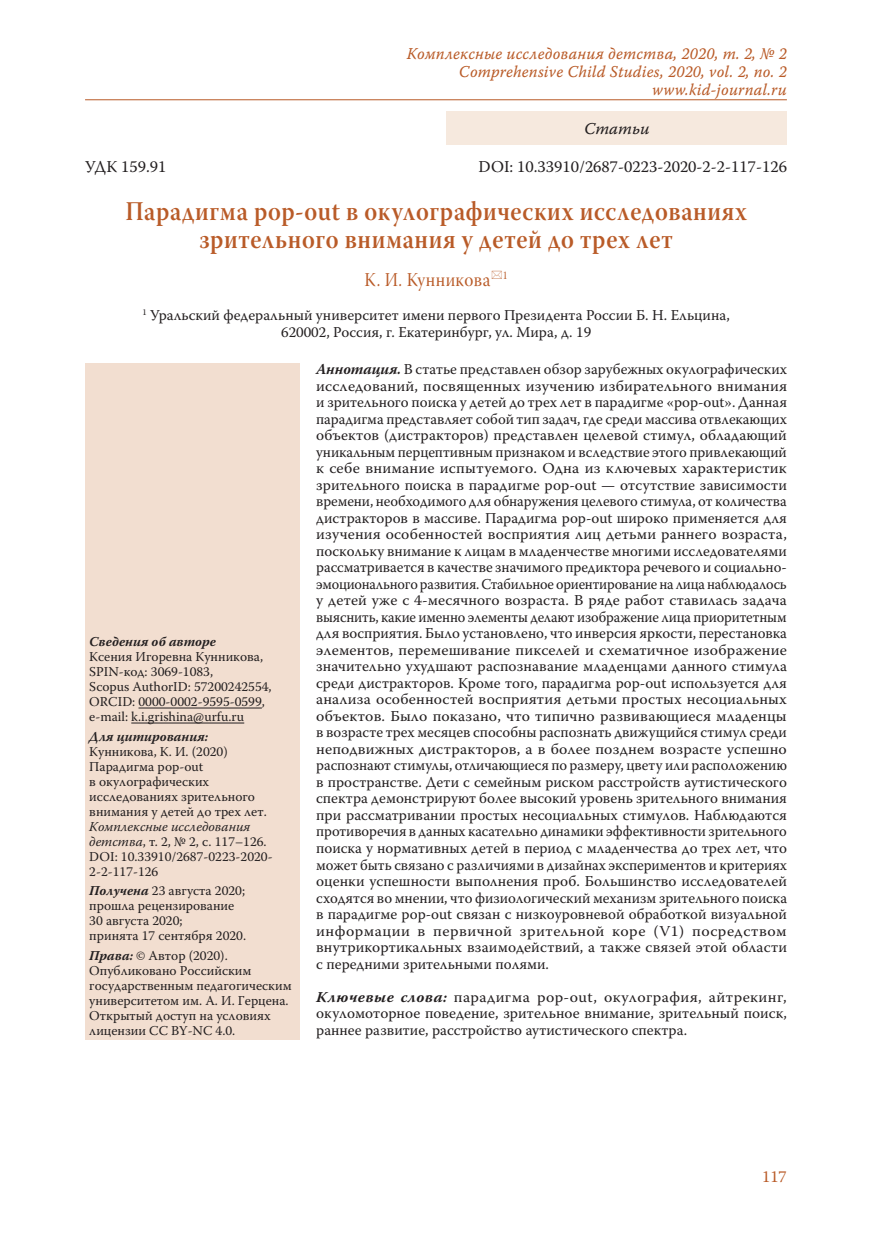
<style>
.page{position:relative;width:872px;height:1234px;background:#fff}
.page>*{position:absolute;margin:0;border:0;box-sizing:border-box;transform-origin:0 0}
.Заголовок_1{font:27px/28.5px "Warnock Pro Semibold Subh";letter-spacing:.025em;color:#b95b28;text-align:center;scale:.9 1}
.Заголовок_2{font:19.5px "Warnock Pro Subh";letter-spacing:.025em;color:#b95b28;scale:.9 1}
.t1{font:16.5px/18px "Warnock Pro It Capt";letter-spacing:.01em;color:#b95b28;text-align:right;scale:.95 1}
.Body{font:16.5px "Warnock Pro";color:#231f20}
.t2{font:16.5px "Warnock Pro It Capt";color:#231f20}
.t3{font:16.5px "Warnock Pro";color:#b95b28}
.Annotation{font:15px/16.5px "Warnock Pro";color:#231f20;text-align:justify}
.Annotation-2{font:15px/16.5px "Warnock Pro";color:#231f20;text-align:justify;scale:1.05 1}
.Affiliation{font:15px/16.5px "Warnock Pro";color:#231f20;text-align:center}
.Affiliation_info{font:13.5px/15px "Warnock Pro";color:#231f20}
.s1{font-weight:700;font-style:italic}
.s2{font-style:italic}
</style>
<div class="page">
<hr style="left:85px;top:99px;width:702px;height:1px;background:#b95b28">
<div style="left:85px;top:363px;width:214px;height:676px;background:#f2ded0"></div>
<hr style="left:138px;top:707px;width:124px;height:1px;background:#231f20">
<hr style="left:131px;top:722px;width:113px;height:1px;background:#231f20">
<div style="left:447px;top:112px;width:340px;height:33px;background:#f6e9de"></div>
<p class="t1" style="left:407px;top:44px;width:401px">Комплексные исследования детства, 2020, т. 2, № 2<br>Comprehensive Child Studies, 2020, vol. 2, no. 2 www.kid-journal.ru</p>
<p class="t2" style="left:584px;top:119px;width:67px">Статьи</p>
<p class="Body" style="left:85px;top:157px;width:83px">УДК 159.91</p>
<p class="Body" style="left:478px;top:157px;width:310px">DOI: 10.33910/2687-0223-2020-2-2-117-126</p>
<p class="Заголовок_1" style="left:125px;top:196px;width:692px">Парадигма pop-out в окулографических исследованиях зрительного внимания у детей до трех лет</p>
<p class="Заголовок_2" style="left:364px;top:268px;width:161px">К. И. Кунникова <sup>1</sup></p>
<p class="Affiliation" style="left:142px;top:306px;width:589px"><sup>1</sup> Уральский федеральный университет имени первого Президента России Б. Н. Ельцина,<br>620002, Россия, г. Екатеринбург, ул. Мира, д. 19</p>
<p class="Affiliation_info" style="left:89px;top:634px;width:184px"><span class="s1">Сведения об авторе<br></span>Ксения Игоревна Кунникова,<br>SPIN-код: 3069-1083,<br>Scopus AuthorID: 57200242554,<br>ORCID: 0000-0002-9595-0599, e-mail: k.i.grishina@urfu.ru</p>
<p class="Affiliation_info" style="left:89px;top:728px;width:185px"><span class="s1">Для цитирования:<br></span>Кунникова, К. И. (2020)<br>Парадигма pop-out<br>в окулографических исследованиях зрительного внимания у детей до трех лет.<br><span class="s2">Комплексные исследования детства</span>, т. 2, № 2, с. 117–126.<br>DOI: 10.33910/2687-0223-2020-<br>2-2-117-126</p>
<p class="Affiliation_info" style="left:89px;top:883px;width:158px"><span class="s1">Получена</span> 23 августа 2020; прошла рецензирование<br>30 августа 2020;<br>принята 17 сентября 2020.</p>
<p class="Affiliation_info" style="left:89px;top:947px;width:204px"><span class="s1">Права:</span> © Автор (2020).<br>Опубликовано Российским государственным педагогическим университетом им. А. И. Герцена.<br>Открытый доступ на условиях лицензии CC BY-NC 4.0.</p>
<p class="Annotation" style="left:316px;top:360px;width:472px"><span class="s1">Аннотация.</span> В статье представлен обзор зарубежных окулографических исследований, посвященных изучению избирательного внимания и зрительного поиска у детей до трех лет в парадигме «pop-out». Данная парадигма представляет собой тип задач, где среди массива отвлекающих объектов (дистракторов) представлен целевой стимул, обладающий уникальным перцептивным признаком и вследствие этого привлекающий к себе внимание испытуемого. Одна из ключевых характеристик зрительного поиска в парадигме pop-out — отсутствие зависимости времени, необходимого для обнаружения целевого стимула, от количества дистракторов в массиве. Парадигма pop-out широко применяется для изучения особенностей восприятия лиц детьми раннего возраста, поскольку внимание к лицам в младенчестве многими исследователями рассматривается в качестве значимого предиктора речевого и социально&shy;эмоционального развития. Стабильное ориентирование на лица наблюдалось у детей уже с 4-месячного возраста. В ряде работ ставилась задача выяснить, какие именно элементы делают изображение лица приоритетным для восприятия. Было установлено, что инверсия яркости, перестановка элементов, перемешивание пикселей и схематичное изображение значительно ухудшают распознавание младенцами данного стимула среди дистракторов. Кроме того, парадигма pop-out используется для анализа особенностей восприятия детьми простых несоциальных объектов. Было показано, что типично развивающиеся младенцы в возрасте трех месяцев способны распознать движущийся стимул среди неподвижных дистракторов, а в более позднем возрасте успешно распознают стимулы, отличающиеся по размеру, цвету или расположению в пространстве. Дети с семейным риском расстройств аутистического спектра демонстрируют более высокий уровень зрительного внимания при рассматривании простых несоциальных стимулов. Наблюдаются противоречия в данных касательно динамики эффективности зрительного поиска у нормативных детей в период с младенчества до трех лет, что может быть связано с различиями в дизайнах экспериментов и критериях оценки успешности выполнения проб. Большинство исследователей сходятся во мнении, что физиологический механизм зрительного поиска в парадигме pop-out связан с низкоуровневой обработкой визуальной информации в первичной зрительной коре (V1) посредством внутрикортикальных взаимодействий, а также связей этой области с передними зрительными полями.</p>
<p class="Annotation-2" style="left:316px;top:987px;width:450px"><span class="s1">Ключевые слова:</span> парадигма pop-out, окулография, айтрекинг, окуломоторное поведение, зрительное внимание, зрительный поиск, раннее развитие, расстройство аутистического спектра.</p>
<p class="t3" style="left:762px;top:1166px;width:26px">117</p>
</div>
